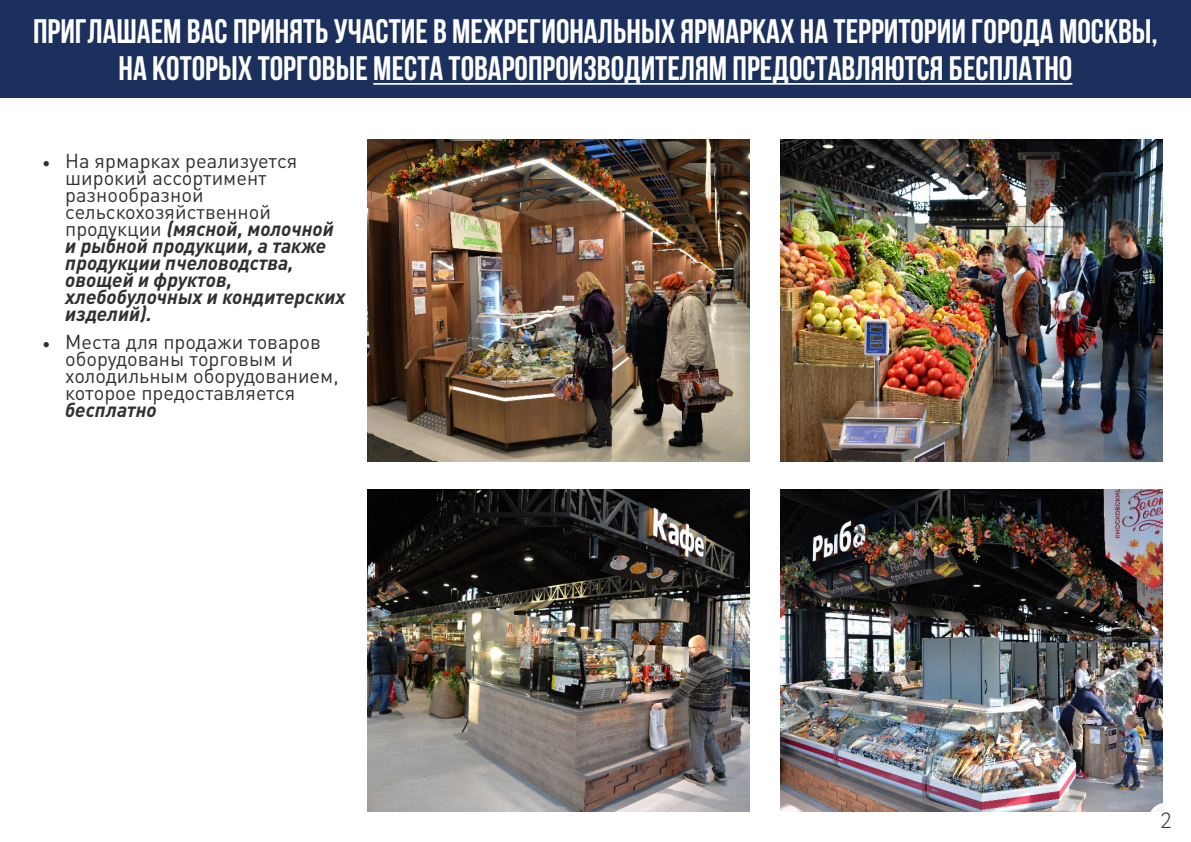
<style>
.page{position:relative;width:1191px;height:842px;background:#fff}
.page>*{position:absolute;margin:0;border:0;box-sizing:border-box;transform-origin:0 0}
.t1{font:700 34px/37px "Bebas Neue";color:#fff;text-align:center}
.t2{font:300 22px "Circe";color:#243946}
.t3{font:italic 700 20px/17px "DIN Pro";color:#312f30}
.t4{font:20px/17px "DIN Pro";color:#312f30}
.s1{font-family:"Minion Pro";font-weight:400;font-style:normal}
.s2{font-weight:400;font-style:normal}
.s3{font-family:"Minion Pro"}
</style>
<div class="page">
<div style="left:0;top:0;width:1191px;height:98px;background:#1b305d"></div>
<hr style="left:373px;top:83px;width:699px;height:2px;background:#fff">
<img style="left:781px;top:140px;width:381px;height:321px">
<img style="left:781px;top:489px;width:381px;height:322px">
<img style="left:368px;top:140px;width:381px;height:321px">
<img style="left:368px;top:489px;width:381px;height:322px">
<div style="left:1148px;top:802px;width:36px;height:37px;background:#fff;border-radius:50%"></div>
<h1 class="t1" style="left:33px;top:12px;width:1126px">ПРИГЛАШАЕМ ВАС ПРИНЯТЬ УЧАСТИЕ В МЕЖРЕГИОНАЛЬНЫХ ЯРМАРКАХ НА ТЕРРИТОРИИ ГОРОДА МОСКВЫ,<br>НА КОТОРЫХ ТОРГОВЫЕ МЕСТА ТОВАРОПРОИЗВОДИТЕЛЯМ ПРЕДОСТАВЛЯЮТСЯ БЕСПЛАТНО</h1>
<p class="t3" style="left:65px;top:150px;width:282px;text-indent:-23px"><span class="s1">•</span> <span class="s2">На ярмарках реализуется широкий ассортимент разнообразной сельскохозяйственной продукции</span> (мясной, молочной и рыбной продукции, а также продукции пчеловодства, овощей и фруктов, хлебобулочных и кондитерских изделий).</p>
<p class="t4" style="left:65px;top:332px;width:275px;text-indent:-23px"><span class="s3">•</span> Места для продажи товаров оборудованы торговым и холодильным оборудованием, которое предоставляется</p>
<p class="t3" style="left:65px;top:399px;width:93px">бесплатно</p>
<p class="t2" style="left:1160px;top:806px;width:13px">2</p>
</div>
